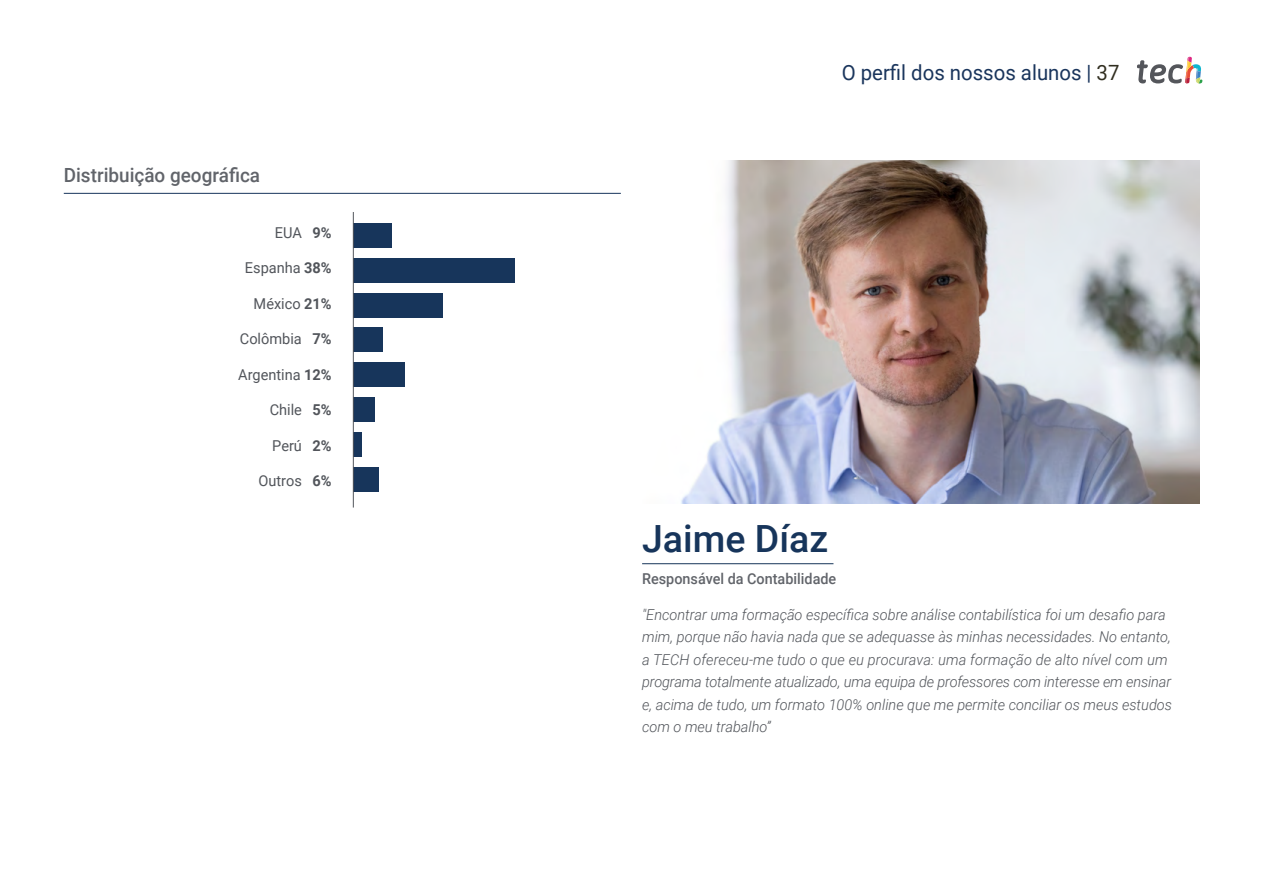
<style>
.page{position:relative;width:1263px;height:893px;background:#fff}
.page>*{position:absolute;margin:0;border:0;box-sizing:border-box;transform-origin:0 0}
.t1{font:500 37.5px "Roboto";color:#17355b}
.t2{font:21px "Roboto";color:#1a355c}
.t3{font:500 19.5px "Roboto";color:#61646a}
.t4{font:italic 300 15px/22.5px "Roboto";color:#52555b}
.t5{font:15px "Roboto";color:#52555b}
.t6{font:500 15px "Roboto";color:#61646a;scale:.96 1}
.s1{font-weight:700}
.s2{color:#312e20}
</style>
<div class="page">
<img style="left:681px;top:161px;width:518px;height:343px">
<svg style="left:1137px;top:57px;width:65px;height:27px"></svg>
<hr style="left:642px;top:563px;width:191px;height:1px;background:#16355a">
<hr style="left:64px;top:193px;width:557px;height:1px;background:#17355b">
<div style="left:353px;top:223px;width:39px;height:25px;background:#17355b"></div>
<div style="left:353px;top:397px;width:22px;height:25px;background:#17355b"></div>
<div style="left:353px;top:258px;width:162px;height:25px;background:#17355b"></div>
<div style="left:353px;top:432px;width:9px;height:25px;background:#17355b"></div>
<div style="left:353px;top:293px;width:90px;height:24px;background:#17355b"></div>
<div style="left:353px;top:467px;width:26px;height:24px;background:#17355b"></div>
<div style="left:353px;top:327px;width:30px;height:25px;background:#17355b"></div>
<div style="left:354px;top:362px;width:51px;height:25px;background:#17355b"></div>
<hr style="left:353px;top:212px;width:1px;height:296px;background:#52555b">
<h3 class="t3" style="left:64px;top:161px;width:198px">Distribuição geográfica</h3>
<p class="t5" style="left:275px;top:222px;width:58px">EUA <span class="s1">9%</span></p>
<p class="t5" style="left:245px;top:257px;width:88px">Espanha <span class="s1">38%</span></p>
<p class="t5" style="left:254px;top:293px;width:80px">México <span class="s1">21%</span></p>
<p class="t5" style="left:240px;top:328px;width:93px">Colômbia <span class="s1">7%</span></p>
<p class="t5" style="left:238px;top:364px;width:95px">Argentina <span class="s1">12%</span></p>
<p class="t5" style="left:270px;top:399px;width:63px">Chile <span class="s1">5%</span></p>
<p class="t5" style="left:272px;top:435px;width:61px">Perú <span class="s1">2%</span></p>
<p class="t5" style="left:258px;top:470px;width:75px">Outros <span class="s1">6%</span></p>
<h2 class="t2" style="left:842px;top:57px;width:279px">O perfil dos nossos alunos | <span class="s2">37</span></h2>
<h1 class="t1" style="left:642px;top:512px;width:188px">Jaime Díaz</h1>
<p class="t6" style="left:642px;top:568px;width:204px">Responsável da Contabilidade</p>
<p class="t4" style="left:642px;top:602px;width:531px">"Encontrar uma formação específica sobre análise contabilística foi um desafio para mim, porque não havia nada que se adequasse às minhas necessidades. No entanto, a TECH ofereceu-me tudo o que eu procurava: uma formação de alto nível com um programa totalmente atualizado, uma equipa de professores com interesse em ensinar e, acima de tudo, um formato 100% online que me permite conciliar os meus estudos com o meu trabalho”</p>
</div>
